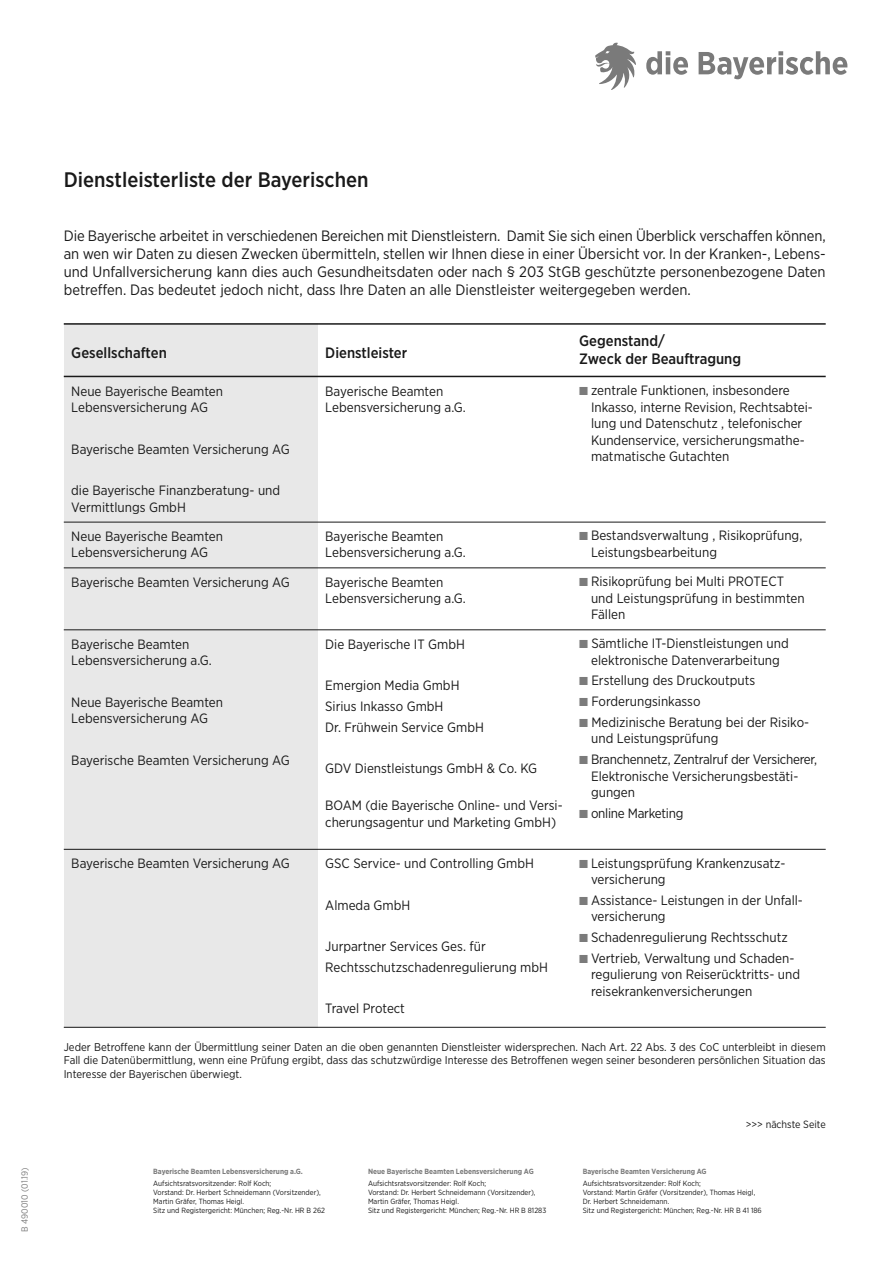
<style>
.page{position:relative;width:893px;height:1263px;background:#fff}
.page>*{position:absolute;margin:0;border:0;box-sizing:border-box;transform-origin:0 0}
.t1{font:500 21px "Gotham Narrow";color:#191919}
.t2{font:15px/18px "Gotham Narrow";color:#191919;text-align:justify}
.t3{font:500 15px/18px "Gotham Narrow";color:#191919}
.t4{font:13.5px/16.5px "Gotham Narrow";color:#191919}
.t5{font:13.5px "Gotham Narrow";letter-spacing:-.02em;color:#191919}
.t6{font:11.25px/13.5px "Gotham Narrow";color:#191919;text-align:justify}
.t7{font:10.5px "Gotham Narrow";color:#191919}
.t8{font:9px "Gotham Narrow";color:#7b7b7b}
.t9{font:7.5px/9px "Gotham Narrow";color:#191919}
.t10{font:700 7.5px "Gotham Narrow";color:#7b7b7b}
.s1{font-family:"European Pi Three";color:#7b7b7b}
</style>
<div class="page">
<svg style="left:646px;top:51px;width:42px;height:24px"></svg>
<svg style="left:699px;top:51px;width:148px;height:28px"></svg>
<svg style="left:595px;top:42px;width:41px;height:48px"></svg>
<div style="left:64px;top:323px;width:254px;height:53px;background:#e8e8e8"></div>
<div style="left:64px;top:376px;width:254px;height:146px;background:#e8e8e8"></div>
<div style="left:64px;top:522px;width:254px;height:46px;background:#e8e8e8"></div>
<div style="left:64px;top:568px;width:254px;height:62px;background:#e8e8e8"></div>
<div style="left:64px;top:630px;width:254px;height:219px;background:#e8e8e8"></div>
<div style="left:64px;top:849px;width:254px;height:179px;background:#e8e8e8"></div>
<hr style="left:64px;top:323px;width:762px;height:2px;background:#191919">
<hr style="left:64px;top:376px;width:762px;height:1px;background:#191919">
<hr style="left:64px;top:522px;width:762px;height:1px;background:#191919">
<hr style="left:64px;top:567px;width:762px;height:1px;background:#191919">
<hr style="left:64px;top:629px;width:762px;height:1px;background:#191919">
<hr style="left:64px;top:849px;width:762px;height:1px;background:#191919">
<hr style="left:64px;top:1027px;width:762px;height:1px;background:#191919">
<p class="t8" style="left:22px;top:1232px;width:66px;rotate:-90deg">B 490010 (01.19)</p>
<h1 class="t1" style="left:64px;top:172px;width:306px">Dienstleisterliste der Bayerischen</h1>
<p class="t2" style="left:64px;top:228px;width:763px">Die Bayerische arbeitet in verschiedenen Bereichen mit Dienstleistern. Damit Sie sich einen Überblick verschaffen können, an wen wir Daten zu diesen Zwecken übermitteln, stellen wir Ihnen diese in einer Übersicht vor. In der Kranken-, Lebens&shy;und Unfallversicherung kann dies auch Gesundheitsdaten oder nach § 203 StGB geschützte personenbezogene Daten betreffen. Das bedeutet jedoch nicht, dass Ihre Daten an alle Dienstleister weitergegeben werden.</p>
<p class="t3" style="left:71px;top:345px;width:97px">Gesellschaften</p>
<p class="t3" style="left:325px;top:345px;width:83px">Dienstleister</p>
<p class="t3" style="left:579px;top:333px;width:163px">Gegenstand/<br>Zweck der Beauftragung</p>
<p class="t4" style="left:71px;top:383px;width:153px">Neue Bayerische Beamten<br>Lebensversicherung AG</p>
<p class="t4" style="left:71px;top:442px;width:220px">Bayerische Beamten Versicherung AG</p>
<p class="t4" style="left:71px;top:483px;width:210px">die Bayerische Finanzberatung- und<br>Vermittlungs GmbH</p>
<p class="t4" style="left:325px;top:383px;width:142px">Bayerische Beamten<br>Lebensversicherung a.G.</p>
<p class="t4" style="left:591px;top:383px;width:223px;text-indent:-12px"><span class="s1">-</span> zentrale Funktionen, insbesondere Inkasso, interne Revision, Rechtsabtei&shy;lung und Datenschutz , telefonischer Kundenservice, versicherungsmathe&shy;matmatische Gutachten</p>
<p class="t4" style="left:71px;top:529px;width:153px">Neue Bayerische Beamten<br>Lebensversicherung AG</p>
<p class="t4" style="left:325px;top:529px;width:142px">Bayerische Beamten<br>Lebensversicherung a.G.</p>
<p class="t4" style="left:591px;top:528px;width:213px;text-indent:-12px"><span class="s1">-</span> Bestandsverwaltung , Risikoprüfung,<br>Leistungsbearbeitung</p>
<p class="t4" style="left:71px;top:575px;width:220px">Bayerische Beamten Versicherung AG</p>
<p class="t4" style="left:325px;top:575px;width:142px">Bayerische Beamten<br>Lebensversicherung a.G.</p>
<p class="t4" style="left:591px;top:574px;width:215px;text-indent:-12px"><span class="s1">-</span> Risikoprüfung bei Multi PROTECT und Leistungsprüfung in bestimmten<br>Fällen</p>
<p class="t4" style="left:71px;top:636px;width:142px">Bayerische Beamten<br>Lebensversicherung a.G.</p>
<p class="t4" style="left:71px;top:694px;width:153px">Neue Bayerische Beamten<br>Lebensversicherung AG</p>
<p class="t4" style="left:71px;top:752px;width:220px">Bayerische Beamten Versicherung AG</p>
<p class="t4" style="left:579px;top:636px;width:211px;text-align:center"><span class="s1">-</span> Sämtliche IT-Dienstleistungen und elektronische Datenverarbeitung</p>
<p class="t4" style="left:579px;top:673px;width:178px"><span class="s1">-</span> Erstellung des Druckoutputs</p>
<p class="t4" style="left:579px;top:694px;width:123px"><span class="s1">-</span> Forderungsinkasso</p>
<p class="t4" style="left:591px;top:715px;width:219px;text-indent:-12px"><span class="s1">-</span> Medizinische Beratung bei der Risiko&shy;und Leistungsprüfung</p>
<p class="t4" style="left:591px;top:752px;width:228px;text-indent:-12px"><span class="s1">-</span> Branchennetz, Zentralruf der Versicherer,<br>Elektronische Versicherungsbestäti&shy;gungen</p>
<p class="t5" style="left:579px;top:808px;width:106px"><span class="s1">-</span> online Marketing</p>
<p class="t4" style="left:325px;top:636px;width:141px">Die Bayerische IT GmbH</p>
<p class="t4" style="left:325px;top:676px;width:160px;line-height:20.7px">Emergion Media GmbH<br>Sirius Inkasso GmbH<br>Dr. Frühwein Service GmbH</p>
<p class="t4" style="left:325px;top:761px;width:213px">GDV Dienstleistungs GmbH &amp; Co. KG</p>
<p class="t4" style="left:325px;top:798px;width:239px">BOAM (die Bayerische Online- und Versi&shy;cherungsagentur und Marketing GmbH)</p>
<p class="t4" style="left:71px;top:856px;width:220px">Bayerische Beamten Versicherung AG</p>
<p class="t4" style="left:325px;top:856px;width:210px">GSC Service- und Controlling GmbH</p>
<p class="t4" style="left:325px;top:897px;width:87px">Almeda GmbH</p>
<p class="t4" style="left:325px;top:937px;width:224px;line-height:20.7px">Jurpartner Services Ges. für<br>Rechtsschutzschadenregulierung mbH</p>
<p class="t4" style="left:325px;top:1001px;width:81px">Travel Protect</p>
<p class="t4" style="left:591px;top:856px;width:196px;text-indent:-12px"><span class="s1">-</span> Leistungsprüfung Krankenzusatz&shy;versicherung</p>
<p class="t4" style="left:591px;top:893px;width:213px;text-indent:-12px"><span class="s1">-</span> Assistance- Leistungen in der Unfall&shy;versicherung</p>
<p class="t4" style="left:579px;top:930px;width:210px"><span class="s1">-</span> Schadenregulierung Rechtsschutz</p>
<p class="t4" style="left:591px;top:951px;width:211px;text-indent:-12px"><span class="s1">-</span> Vertrieb, Verwaltung und Schaden&shy;regulierung von Reiserücktritts- und reisekrankenversicherungen</p>
<p class="t6" style="left:64px;top:1041px;width:763px">Jeder Betroffene kann der Übermittlung seiner Daten an die oben genannten Dienstleister widersprechen. Nach Art. 22 Abs. 3 des CoC unterbleibt in diesem Fall die Datenübermittlung, wenn eine Prüfung ergibt, dass das schutzwürdige Interesse des Betroffenen wegen seiner besonderen persönlichen Situation das Interesse der Bayerischen überwiegt.</p>
<p class="t10" style="left:153px;top:1169px;width:151px">Bayerische Beamten Lebensversicherung a.G.</p>
<p class="t9" style="left:153px;top:1179px;width:173px">Aufsichtsratsvorsitzender: Rolf Koch;<br>Vorstand: Dr. Herbert Schneidemann (Vorsitzender), Martin Gräfer, Thomas Heigl.<br>Sitz und Registergericht: München; Reg.-Nr. HR B 262</p>
<p class="t10" style="left:368px;top:1169px;width:167px">Neue Bayerische Beamten Lebensversicherung AG</p>
<p class="t9" style="left:368px;top:1179px;width:180px">Aufsichtsratsvorsitzender: Rolf Koch;<br>Vorstand: Dr. Herbert Schneidemann (Vorsitzender), Martin Gräfer, Thomas Heigl.<br>Sitz und Registergericht: München; Reg.-Nr. HR B 81283</p>
<p class="t7" style="left:746px;top:1120px;width:81px">&gt;&gt;&gt; nächste Seite</p>
<p class="t10" style="left:583px;top:1169px;width:125px">Bayerische Beamten Versicherung AG</p>
<p class="t9" style="left:583px;top:1179px;width:181px">Aufsichtsratsvorsitzender: Rolf Koch;<br>Vorstand: Martin Gräfer (Vorsitzender), Thomas Heigl, Dr. Herbert Schneidemann.<br>Sitz und Registergericht: München; Reg.-Nr. HR B 41 186</p>
</div>
